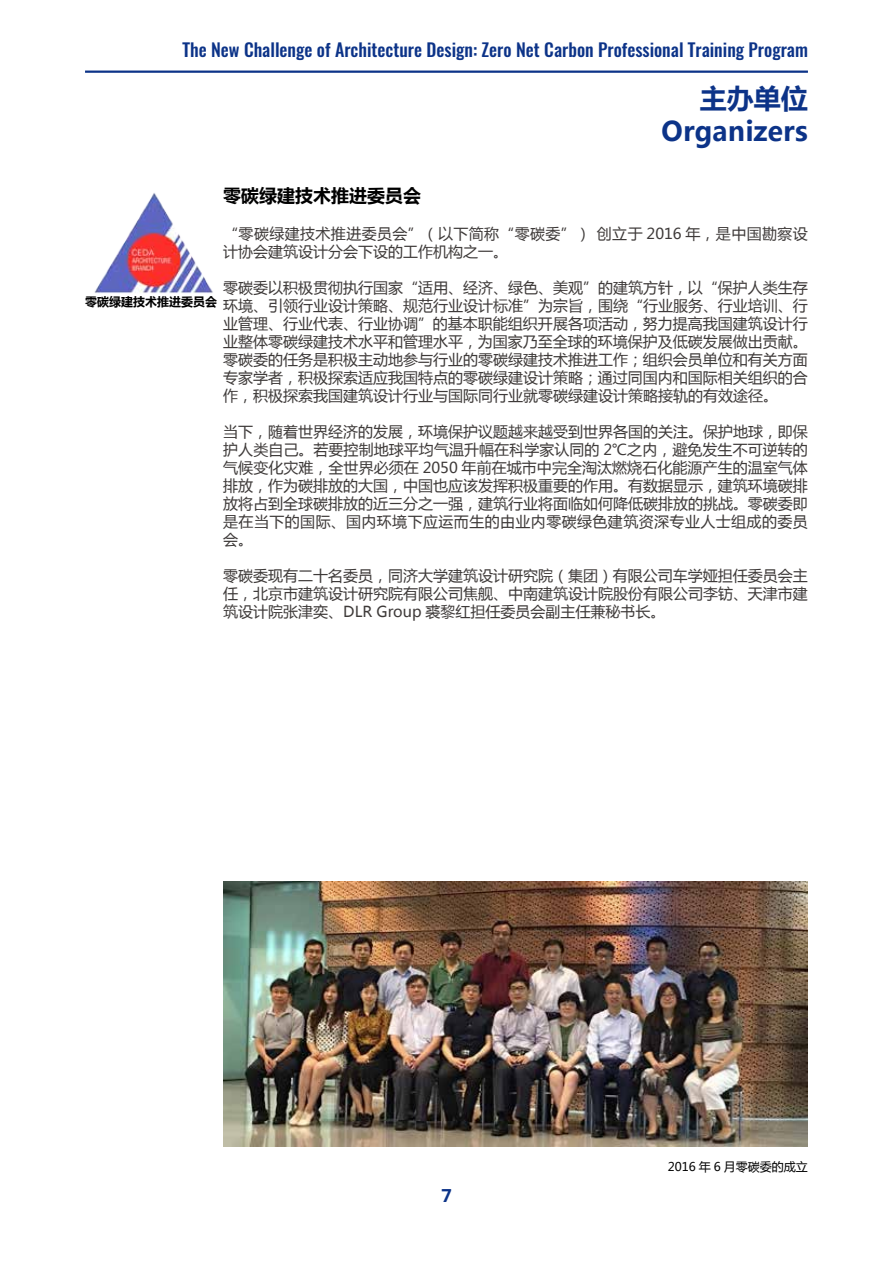
<style>
.page{position:relative;width:893px;height:1263px;background:#fff}
.page>*{position:absolute;margin:0;border:0;box-sizing:border-box;transform-origin:0 0}
.t1{font:700 27px/32.4px "Microsoft Ya Hei";color:#0c3388;text-align:right}
.t2{font:500 18px "Oswald";color:#0c3388}
.t3{font:700 18px "Microsoft Ya Hei";color:#000}
.t4{font:700 18px "Open Sans";color:#0c3388}
.t5{font:15px/18px "Microsoft Ya Hei";color:#3e3a39;text-align:justify}
.t6{font:15px/18px "Microsoft Ya Hei";letter-spacing:.025em;color:#3e3a39}
.t7{font:12px "Microsoft Ya Hei";color:#000}
.t8{font:700 12px "Microsoft Ya Hei";color:#000}
</style>
<div class="page">
<hr style="left:85px;top:71px;width:723px;height:2px;background:#0c3388">
<img style="left:223px;top:881px;width:585px;height:266px">
<img style="left:94px;top:193px;width:119px;height:100px">
<p class="t2" style="left:182px;top:37px;width:627px">The New Challenge of Architecture Design: Zero Net Carbon Professional Training Program</p>
<h1 class="t1" style="left:661px;top:81px;width:148px">主办单位<br>Organizers</h1>
<p class="t3" style="left:223px;top:183px;width:200px">零碳绿建技术推进委员会</p>
<p class="t6" style="left:223px;top:224px;width:586px">“零碳绿建技术推进委员会”（以下简称“零碳委”）创立于 2016 年，是中国勘察设计协会建筑设计分会下设的工作机构之一。</p>
<p class="t5" style="left:223px;top:278px;width:586px">零碳委以积极贯彻执行国家“适用、经济、绿色、美观”的建筑方针，以“保护人类生存环境、引领行业设计策略、规范行业设计标准”为宗旨，围绕“行业服务、行业培训、行业管理、行业代表、行业协调”的基本职能组织开展各项活动，努力提高我国建筑设计行业整体零碳绿建技术水平和管理水平，为国家乃至全球的环境保护及低碳发展做出贡献。零碳委的任务是积极主动地参与行业的零碳绿建技术推进工作；组织会员单位和有关方面专家学者，积极探索适应我国特点的零碳绿建设计策略；通过同国内和国际相关组织的合作，积极探索我国建筑设计行业与国际同行业就零碳绿建设计策略接轨的有效途径。</p>
<p class="t5" style="left:223px;top:422px;width:586px">当下，随着世界经济的发展，环境保护议题越来越受到世界各国的关注。保护地球，即保护人类自己。若要控制地球平均气温升幅在科学家认同的 2℃之内，避免发生不可逆转的气候变化灾难，全世界必须在 2050 年前在城市中完全淘汰燃烧石化能源产生的温室气体排放，作为碳排放的大国，中国也应该发挥积极重要的作用。有数据显示，建筑环境碳排放将占到全球碳排放的近三分之一强，建筑行业将面临如何降低碳排放的挑战。零碳委即是在当下的国际、国内环境下应运而生的由业内零碳绿色建筑资深专业人士组成的委员会。</p>
<p class="t5" style="left:223px;top:566px;width:586px">零碳委现有二十名委员，同济大学建筑设计研究院（集团）有限公司车学娅担任委员会主任，北京市建筑设计研究院有限公司焦舰、中南建筑设计院股份有限公司李钫、天津市建筑设计院张津奕、DLR Group 裘黎红担任委员会副主任兼秘书长。</p>
<p class="t8" style="left:85px;top:293px;width:133px">零碳绿建技术推进委员会</p>
<p class="t4" style="left:441px;top:1182px;width:12px">7</p>
<p class="t7" style="left:668px;top:1159px;width:142px">2016 年 6 月零碳委的成立</p>
</div>
